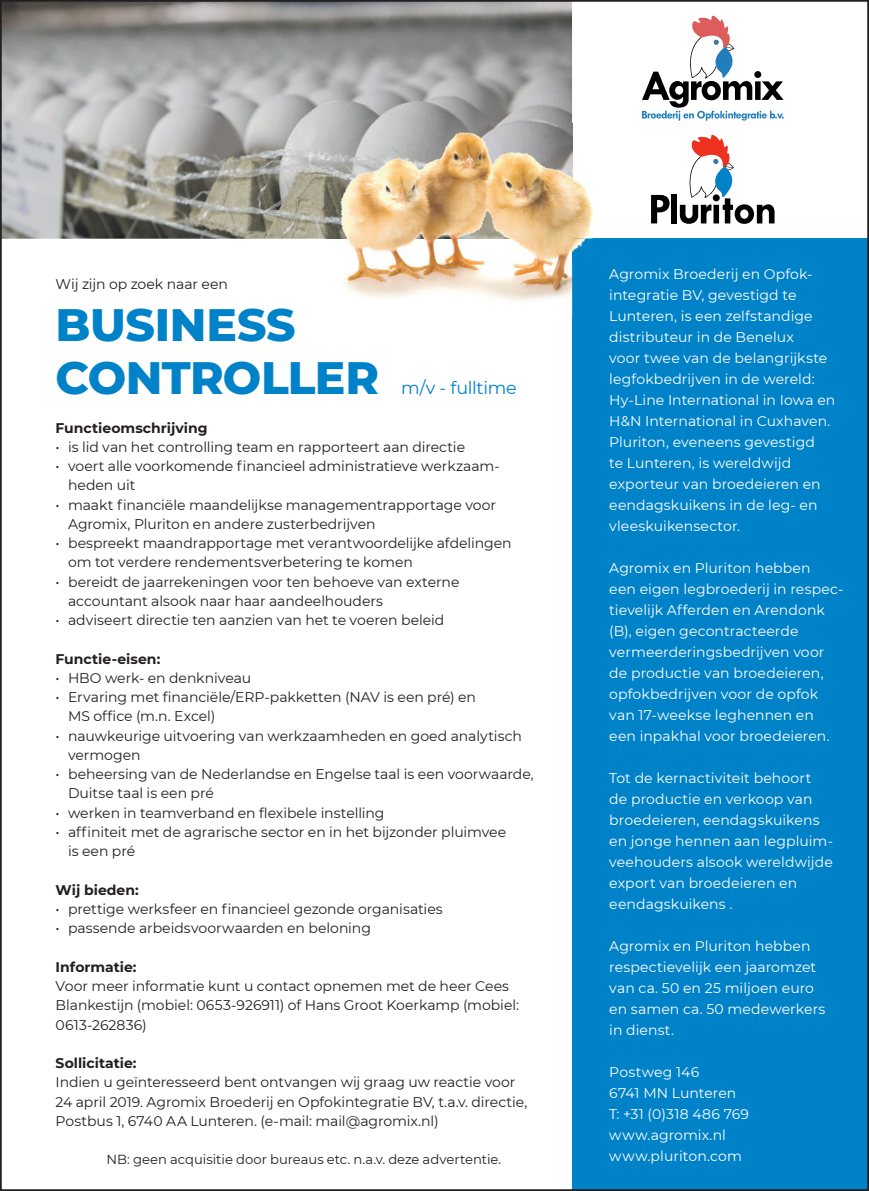
<style>
.page{position:relative;width:869px;height:1191px;background:#fff}
.page>*{position:absolute;margin:0;border:0;box-sizing:border-box;transform-origin:0 0}
.t1{font:800 45.5px/52.5px "Montserrat";letter-spacing:-.01em;color:#0082c8}
.t2{font:17.5px "Montserrat";letter-spacing:-.02em;color:#0082c8}
.t3{font:14px/19.2px "Montserrat";letter-spacing:-.005em;color:#231f20}
.t4{font:14px/21px "Montserrat";letter-spacing:.005em;color:#fff}
.t5{font:700 14px "Montserrat";color:#231f20}
.t6{font:13.12px "Montserrat";color:#231f20}
</style>
<div class="page">
<div style="left:571px;top:239px;width:296px;height:952px;background:#0082c8"></div>
<img style="left:3px;top:3px;width:568px;height:236px">
<svg style="left:651px;top:195px;width:18px;height:28px"></svg>
<div style="left:671px;top:194px;width:5px;height:29px;background:#000"></div>
<svg style="left:679px;top:134px;width:95px;height:90px"></svg>
<svg style="left:642px;top:16px;width:141px;height:105px"></svg>
<img style="left:571px;top:123px;width:21px;height:97px">
<img style="left:342px;top:239px;width:197px;height:62px">
<img style="left:539px;top:220px;width:53px;height:80px">
<img style="left:571px;top:239px;width:21px;height:78px">
<img style="left:326px;top:123px;width:245px;height:116px">
<p class="t3" style="left:56px;top:274px;width:174px">Wij zijn op zoek naar een</p>
<h1 class="t1" style="left:56px;top:296px;width:325px">BUSINESS<br>CONTROLLER</h1>
<p class="t2" style="left:401px;top:376px;width:117px">m/v - fulltime</p>
<p class="t5" style="left:56px;top:417px;width:153px">Functieomschrijving</p>
<p class="t3" style="left:56px;top:437px;width:411px">• is lid van het controlling team en rapporteert aan directie</p>
<p class="t3" style="left:68px;top:456px;width:433px;text-indent:-12px">• voert alle voorkomende financieel administratieve werkzaam&shy;heden uit</p>
<p class="t3" style="left:68px;top:494px;width:429px;text-indent:-12px">• maakt financiële maandelijkse managementrapportage voor<br>Agromix, Pluriton en andere zusterbedrijven</p>
<p class="t3" style="left:68px;top:533px;width:445px;text-indent:-12px">• bespreekt maandrapportage met verantwoordelijke afdelingen om tot verdere rendementsverbetering te komen</p>
<p class="t3" style="left:68px;top:571px;width:393px;text-indent:-12px">• bereidt de jaarrekeningen voor ten behoeve van externe accountant alsook naar haar aandeelhouders</p>
<p class="t3" style="left:56px;top:610px;width:390px">• adviseert directie ten aanzien van het te voeren beleid</p>
<p class="t5" style="left:56px;top:648px;width:106px">Functie-eisen:</p>
<p class="t3" style="left:56px;top:668px;width:197px">• HBO werk- en denkniveau</p>
<p class="t3" style="left:68px;top:687px;width:409px;text-indent:-12px">• Ervaring met financiële/ERP-pakketten (NAV is een pré) en<br>MS office (m.n. Excel)</p>
<p class="t3" style="left:68px;top:725px;width:455px;text-indent:-12px">• nauwkeurige uitvoering van werkzaamheden en goed analytisch vermogen</p>
<p class="t3" style="left:68px;top:764px;width:467px;text-indent:-12px">• beheersing van de Nederlandse en Engelse taal is een voorwaarde,<br>Duitse taal is een pré</p>
<p class="t3" style="left:56px;top:802px;width:330px">• werken in teamverband en flexibele instelling</p>
<p class="t3" style="left:68px;top:822px;width:439px;text-indent:-12px">• affiniteit met de agrarische sector en in het bijzonder pluimvee is een pré</p>
<p class="t5" style="left:56px;top:879px;width:85px">Wij bieden:</p>
<p class="t3" style="left:56px;top:899px;width:388px">• prettige werksfeer en financieel gezonde organisaties</p>
<p class="t3" style="left:56px;top:918px;width:317px">• passende arbeidsvoorwaarden en beloning</p>
<p class="t5" style="left:56px;top:956px;width:82px">Informatie:</p>
<p class="t3" style="left:56px;top:976px;width:465px">Voor meer informatie kunt u contact opnemen met de heer Cees<br>Blankestijn (mobiel: 0653-926911) of Hans Groot Koerkamp (mobiel:<br>0613-262836)</p>
<p class="t5" style="left:56px;top:1053px;width:82px">Sollicitatie:</p>
<p class="t3" style="left:56px;top:1072px;width:473px">Indien u geïnteresseerd bent ontvangen wij graag uw reactie voor<br>24 april 2019. Agromix Broederij en Opfokintegratie BV, t.a.v. directie,<br>Postbus 1, 6740 AA Lunteren. (e-mail: mail@agromix.nl)</p>
<p class="t6" style="left:106px;top:1150px;width:396px">NB: geen acquisitie door bureaus etc. n.a.v. deze advertentie.</p>
<p class="t4" style="left:609px;top:263px;width:227px">Agromix Broederij en Opfok&shy;integratie BV, gevestigd te<br>Lunteren, is een zelfstandige distributeur in de Benelux<br>voor twee van de belangrijkste legfokbedrijven in de wereld:<br>Hy-Line International in Iowa en<br>H&amp;N International in Cuxhaven.<br>Pluriton, eveneens gevestigd<br>te Lunteren, is wereldwijd exporteur van broedeieren en eendagskuikens in de leg- en vleeskuikensector.</p>
<p class="t4" style="left:609px;top:557px;width:235px">Agromix en Pluriton hebben<br>een eigen legbroederij in respec&shy;tievelijk Afferden en Arendonk (B), eigen gecontracteerde vermeerderingsbedrijven voor de productie van broedeieren, opfokbedrijven voor de opfok van 17-weekse leghennen en een inpakhal voor broedeieren.</p>
<p class="t4" style="left:609px;top:767px;width:225px">Tot de kernactiviteit behoort<br>de productie en verkoop van broedeieren, eendagskuikens en jonge hennen aan legpluim&shy;veehouders alsook wereldwijde export van broedeieren en eendagskuikens .</p>
<p class="t4" style="left:609px;top:935px;width:217px">Agromix en Pluriton hebben respectievelijk een jaaromzet van ca. 50 en 25 miljoen euro en samen ca. 50 medewerkers in dienst.</p>
<p class="t4" style="left:609px;top:1061px;width:141px">Postweg 146<br>6741 MN Lunteren<br>T: +31 (0)318 486 769 www.agromix.nl www.pluriton.com</p>
</div>
